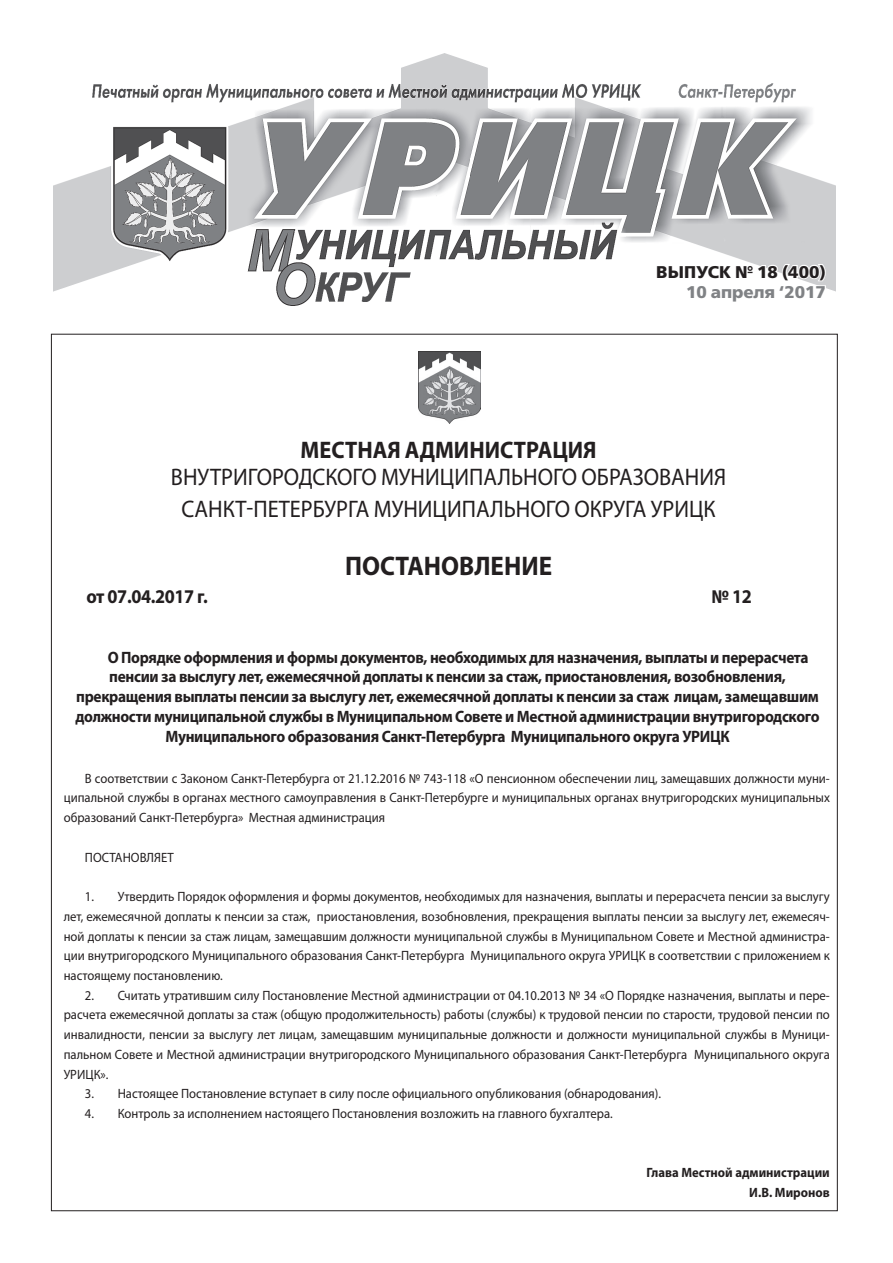
<style>
.page{position:relative;width:893px;height:1263px;background:#fff}
.page>*{position:absolute;margin:0;border:0;box-sizing:border-box;transform-origin:0 0}
.t1{font:700 27px "Myriad Pro";color:#231f20;scale:.93 1}
.t2{font:24px/32.4px "Myriad Pro";color:#231f20;text-align:center;scale:.93 1}
.t3{font:700 24px "Myriad Pro";color:#231f20;scale:.93 1}
.t4{font:700 19.5px "Myriad Pro";letter-spacing:-.02em;color:#231f20;scale:.93 1}
.t5{font:700 16.95px "Free Set";letter-spacing:.005em;color:#231f20}
.t6{font:700 16.95px "Free Set";color:#808285}
.t7{font:700 16.5px "Myriad Pro";letter-spacing:-.02em;color:#231f20;scale:.93 1}
.t8{font:13.5px/19.8px "Myriad Pro";color:#231f20;text-align:justify;scale:.94 1}
.t9{font:700 13.5px/19.8px "Myriad Pro";color:#231f20;text-align:right;scale:.94 1}
</style>
<div class="page">
<img style="left:53px;top:53px;width:782px;height:253px">
<svg style="left:655px;top:246px;width:172px;height:89px"></svg>
<img style="left:419px;top:351px;width:61px;height:72px">
<p class="t5" style="left:656px;top:262px;width:171px">ВЫПУСК № 18 (400)</p>
<p class="t6" style="left:686px;top:282px;width:141px">10 апреля ‘2017</p>
<h2 class="t3" style="left:301px;top:434px;width:320px">МЕСТНАЯ АДМИНИСТРАЦИЯ</h2>
<h2 class="t2" style="left:171px;top:460px;width:599px">ВНУТРИГОРОДСКОГО МУНИЦИПАЛЬНОГО ОБРАЗОВАНИЯ<br>САНКТ-ПЕТЕРБУРГА МУНИЦИПАЛЬНОГО ОКРУГА УРИЦК</h2>
<h1 class="t1" style="left:345px;top:548px;width:224px">ПОСТАНОВЛЕНИЕ</h1>
<h3 class="t4" style="left:86px;top:583px;width:132px">от 07.04.2017 г.</h3>
<h3 class="t4" style="left:712px;top:583px;width:45px">№ 12</h3>
<p class="t7" style="left:108px;top:646px;width:755px">О Порядке оформления и формы документов, необходимых для назначения, выплаты и перерасчета</p>
<p class="t7" style="left:109px;top:666px;width:729px">пенсии за выслугу лет, ежемесячной доплаты к пенсии за стаж, приостановления, возобновления,</p>
<p class="t7" style="left:76px;top:686px;width:800px">прекращения выплаты пенсии за выслугу лет, ежемесячной доплаты к пенсии за стаж лицам, замещавшим</p>
<p class="t7" style="left:76px;top:706px;width:802px">должности муниципальной службы в Муниципальном Совете и Местной администрации внутригородского</p>
<p class="t7" style="left:165px;top:725px;width:608px">Муниципального образования Санкт-Петербурга Муниципального округа УРИЦК</p>
<p class="t8" style="left:64px;top:768px;width:817px;text-indent:21px">В соответствии с Законом Санкт-Петербурга от 21.12.2016 № 743-118 «О пенсионном обеспечении лиц, замещавших должности муни&shy;ципальной службы в органах местного самоуправления в Санкт-Петербурге и муниципальных органах внутригородских муниципальных образований Санкт-Петербурга» Местная администрация</p>
<p class="t8" style="left:85px;top:847px;width:96px">ПОСТАНОВЛЯЕТ</p>
<p class="t8" style="left:64px;top:886px;width:816px;text-indent:21px">1. Утвердить Порядок оформления и формы документов, необходимых для назначения, выплаты и перерасчета пенсии за выслугу лет, ежемесячной доплаты к пенсии за стаж, приостановления, возобновления, прекращения выплаты пенсии за выслугу лет, ежемесяч&shy;ной доплаты к пенсии за стаж лицам, замещавшим должности муниципальной службы в Муниципальном Совете и Местной администра&shy;ции внутригородского Муниципального образования Санкт-Петербурга Муниципального округа УРИЦК в соответствии с приложением к настоящему постановлению.</p>
<p class="t8" style="left:64px;top:985px;width:816px;text-indent:21px">2. Считать утратившим силу Постановление Местной администрации от 04.10.2013 № 34 «О Порядке назначения, выплаты и пере&shy;расчета ежемесячной доплаты за стаж (общую продолжительность) работы (службы) к трудовой пенсии по старости, трудовой пенсии по инвалидности, пенсии за выслугу лет лицам, замещавшим муниципальные должности и должности муниципальной службы в Муници&shy;пальном Совете и Местной администрации внутригородского Муниципального образования Санкт-Петербурга Муниципального округа УРИЦК».</p>
<p class="t8" style="left:85px;top:1084px;width:614px">3. Настоящее Постановление вступает в силу после официального опубликования (обнародования).</p>
<p class="t8" style="left:85px;top:1103px;width:563px">4. Контроль за исполнением настоящего Постановления возложить на главного бухгалтера.</p>
<p class="t9" style="left:646px;top:1162px;width:197px">Глава Местной администрации<br>И.В. Миронов</p>
</div>
